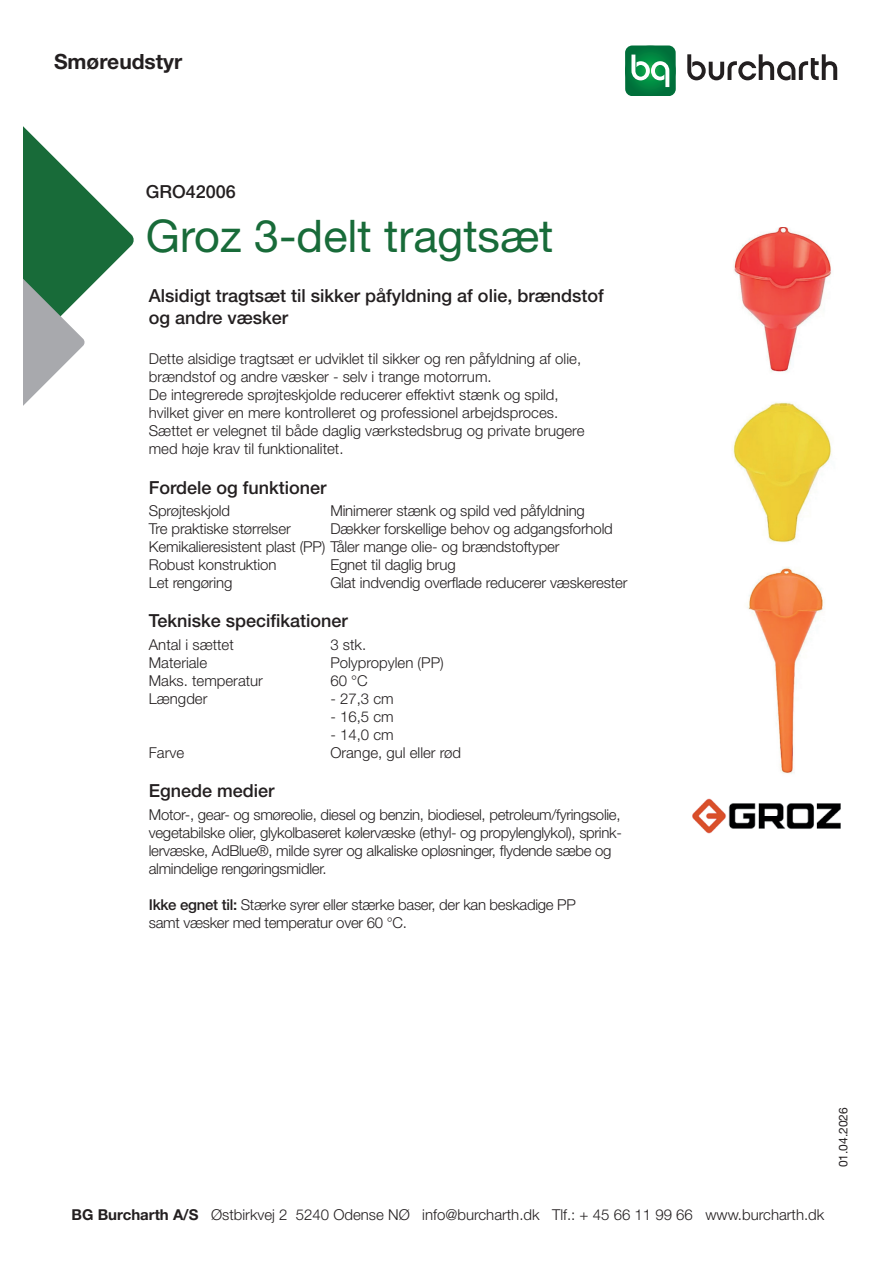
<style>
.page{position:relative;width:893px;height:1263px;background:#fff}
.page>*{position:absolute;margin:0;border:0;box-sizing:border-box;transform-origin:0 0}
.t1{font:45px "Helvetica Neue LT Pro";color:#186b39}
.t2{font:700 21px "Helvetica Neue LT Pro";color:#231f20}
.t3{font:500 18px/21.6px "Helvetica Neue LT Pro";color:#231f20}
.t4{font:300 15px/18px "Helvetica Neue LT Pro";letter-spacing:-.01em;color:#231f20}
.t5{font:12px "Helvetica Neue LT Pro";color:#231f20}
.s1{font-weight:500}
.s2{font-weight:700}
</style>
<div class="page">
<svg style="left:625px;top:45px;width:51px;height:51px;background:#349664"></svg>
<svg style="left:687px;top:54px;width:150px;height:26px"></svg>
<svg style="left:23px;top:126px;width:111px;height:280px"></svg>
<img style="left:692px;top:798px;width:149px;height:36px">
<img style="left:733px;top:227px;width:98px;height:145px">
<img style="left:732px;top:402px;width:100px;height:141px">
<img style="left:747px;top:567px;width:78px;height:207px">
<h2 class="t2" style="left:54px;top:49px;width:130px">Smøreudstyr</h2>
<p class="t3" style="left:146px;top:180px;width:92px">GRO42006</p>
<h1 class="t1" style="left:146px;top:208px;width:409px">Groz 3-delt tragtsæt</h1>
<p class="t3" style="left:149px;top:285px;width:456px">Alsidigt tragtsæt til sikker påfyldning af olie, brændstof og andre væsker</p>
<p class="t4" style="left:149px;top:349px;width:437px">Dette alsidige tragtsæt er udviklet til sikker og ren påfyldning af olie, brændstof og andre væsker - selv i trange motorrum.<br>De integrerede sprøjteskjolde reducerer effektivt stænk og spild, hvilket giver en mere kontrolleret og professionel arbejdsproces.<br>Sættet er velegnet til både daglig værkstedsbrug og private brugere med høje krav til funktionalitet.</p>
<p class="t3" style="left:149px;top:476px;width:179px">Fordele og funktioner</p>
<p class="t4" style="left:149px;top:501px;width:83px">Sprøjteskjold</p>
<p class="t4" style="left:330px;top:501px;width:256px">Minimerer stænk og spild ved påfyldning</p>
<p class="t4" style="left:149px;top:519px;width:143px">Tre praktiske størrelser</p>
<p class="t4" style="left:149px;top:519px;width:466px;text-indent:182px">Dækker forskellige behov og adgangsforhold<br>Kemikalieresistent plast (PP) Tåler mange olie- og brændstoftyper<br>Robust konstruktion</p>
<p class="t4" style="left:330px;top:555px;width:127px">Egnet til daglig brug</p>
<p class="t4" style="left:149px;top:573px;width:85px">Let rengøring</p>
<p class="t4" style="left:330px;top:573px;width:299px">Glat indvendig overflade reducerer væskerester</p>
<p class="t3" style="left:149px;top:610px;width:201px">Tekniske specifikationer</p>
<p class="t4" style="left:149px;top:635px;width:86px">Antal i sættet</p>
<p class="t4" style="left:330px;top:635px;width:37px">3 stk.</p>
<p class="t4" style="left:149px;top:653px;width:60px">Materiale</p>
<p class="t4" style="left:330px;top:653px;width:115px">Polypropylen (PP)</p>
<p class="t4" style="left:149px;top:671px;width:116px">Maks. temperatur</p>
<p class="t4" style="left:330px;top:671px;width:39px">60 °C</p>
<p class="t4" style="left:149px;top:689px;width:60px">Længder</p>
<p class="t4" style="left:330px;top:689px;width:65px">- 27,3 cm</p>
<p class="t4" style="left:330px;top:707px;width:65px">- 16,5 cm</p>
<p class="t4" style="left:330px;top:725px;width:65px">- 14,0 cm</p>
<p class="t4" style="left:149px;top:743px;width:37px">Farve</p>
<p class="t4" style="left:330px;top:743px;width:132px">Orange, gul eller rød</p>
<p class="t3" style="left:149px;top:780px;width:127px">Egnede medier</p>
<p class="t4" style="left:149px;top:805px;width:475px">Motor-, gear- og smøreolie, diesel og benzin, biodiesel, petroleum/fyringsolie, vegetabilske olier, glykolbaseret kølervæske (ethyl- og propylenglykol), sprink&shy;lervæske, AdBlue®, milde syrer og alkaliske opløsninger, flydende sæbe og almindelige rengøringsmidler.</p>
<p class="t4" style="left:149px;top:895px;width:428px"><span class="s1">Ikke egnet til:</span> Stærke syrer eller stærke baser, der kan beskadige PP samt væsker med temperatur over 60 °C.</p>
<p class="t5" style="left:836px;top:1167px;width:62px;rotate:-90deg">01.04.2026</p>
<p class="t4" style="left:72px;top:1205px;width:754px"><span class="s2">BG Burcharth A/S</span> Østbirkvej 2 5240 Odense NØ info@burcharth.dk Tlf.: + 45 66 11 99 66 www.burcharth.dk</p>
</div>
